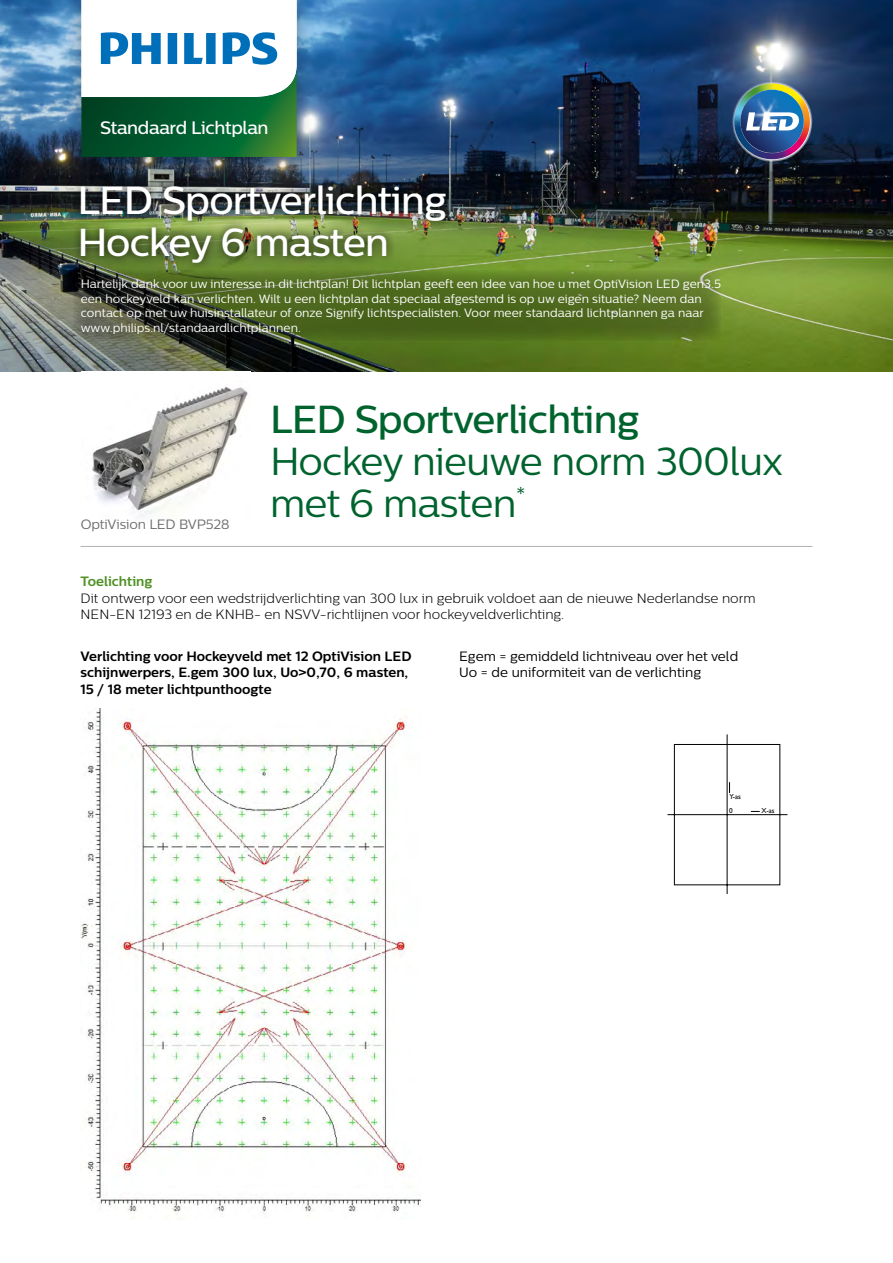
<style>
.page{position:relative;width:893px;height:1263px;background:#fff}
.page>*{position:absolute;margin:0;border:0;box-sizing:border-box;transform-origin:0 0}
.t1{font:39px/42px "Centrale Sans";letter-spacing:-.02em;color:#00632e}
.t2{font:500 39px/42px "Centrale Sans";letter-spacing:-.02em;color:#fff}
.t3{font:500 39px "Centrale Sans";letter-spacing:-.02em;color:#00632e}
.t4{font:500 18px "Centrale Sans";letter-spacing:-.02em;color:#fff}
.t5{font:300 13.5px/16.5px "Centrale Sans";color:#000}
.t6{font:700 13.5px/16.5px "Centrale Sans";color:#000}
.t7{font:13.5px/16.5px "Centrale Sans";color:#000}
.t8{font:13.5px "Centrale Sans";letter-spacing:-.01em;color:#6e6e6e}
.t9{font:700 13.5px "Centrale Sans";color:#4e9123}
.t10{font:12px/14.4px "Centrale Sans";color:#fff}
.t11{font:7.2px "Gill Sans";color:#020203}
</style>
<div class="page">
<img style="left:0;top:0;width:893px;height:371px">
<svg style="left:732px;top:81px;width:80px;height:81px"></svg>
<img style="left:734px;top:84px;width:74px;height:75px">
<img style="left:81px;top:708px;width:340px;height:507px">
<svg style="left:667px;top:734px;width:121px;height:160px"></svg>
<img style="left:92px;top:386px;width:156px;height:131px">
<div style="left:72px;top:176px;width:382px;height:95px;background:#000;opacity:.75"></div>
<img style="left:56px;top:0;width:267px;height:168px">
<svg style="left:81px;top:0;width:216px;height:157px"></svg>
<svg style="left:73px;top:270px;width:648px;height:70px;background:#4d6324"></svg>
<hr style="left:81px;top:546px;width:731px;height:1px;background:#b1b2b3">
<h2 class="t4" style="left:100px;top:117px;width:170px">Standaard Lichtplan</h2>
<h1 class="t2" style="left:77px;top:178px;width:371px">LED Sportverlichting<br>Hockey 6 masten</h1>
<p class="t10" style="left:81px;top:277px;width:642px">Hartelijk dank voor uw interesse in dit lichtplan! Dit lichtplan geeft een idee van hoe u met OptiVision LED gen3.5 een hockeyveld kan verlichten. Wilt u een lichtplan dat speciaal afgestemd is op uw eigen situatie? Neem dan contact op met uw huisinstallateur of onze Signify lichtspecialisten. Voor meer standaard lichtplannen ga naar www.philips.nl/standaardlichtplannen.</p>
<p class="t8" style="left:81px;top:516px;width:150px">OptiVision LED BVP528</p>
<h1 class="t3" style="left:270px;top:396px;width:371px">LED Sportverlichting</h1>
<h1 class="t1" style="left:270px;top:440px;width:515px">Hockey nieuwe norm 300lux met 6 masten<sup>*</sup></h1>
<p class="t9" style="left:81px;top:573px;width:74px">Toelichting</p>
<p class="t5" style="left:81px;top:589px;width:677px">Dit ontwerp voor een wedstrijdverlichting van 300 lux in gebruik voldoet aan de nieuwe Nederlandse norm<br>NEN-EN 12193 en de KNHB- en NSVV-richtlijnen voor hockeyveldverlichting.</p>
<p class="t6" style="left:81px;top:647px;width:333px">Verlichting voor Hockeyveld met 12 OptiVision LED schijnwerpers, E.gem 300 lux, Uo&gt;0,70, 6 masten,<br>15 / 18 meter lichtpunthoogte</p>
<p class="t7" style="left:459px;top:647px;width:280px">Egem = gemiddeld lichtniveau over het veld<br>Uo = de uniformiteit van de verlichting</p>
<p class="t11" style="left:729px;top:792px;width:13px">Y-as</p>
<p class="t11" style="left:729px;top:806px;width:5px">0</p>
<p class="t11" style="left:761px;top:806px;width:15px">X-as</p>
</div>
